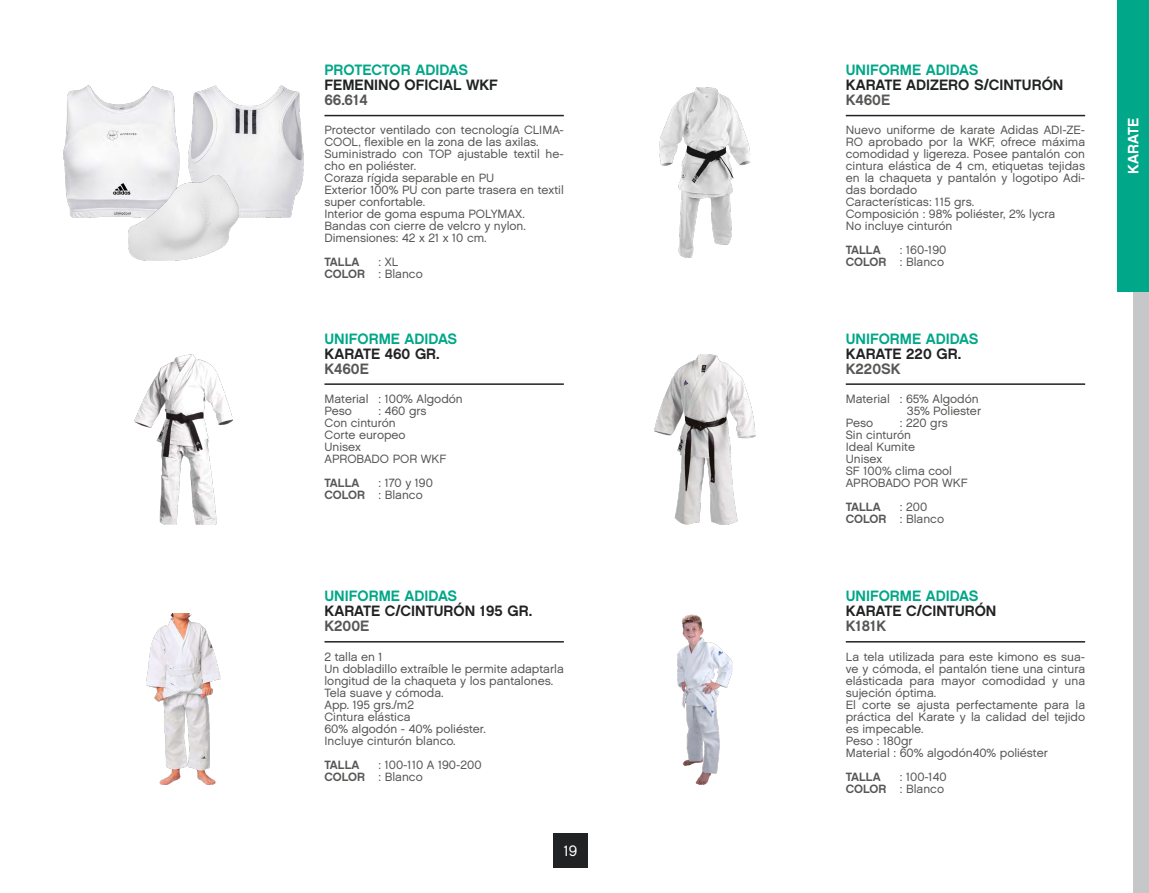
<style>
.page{position:relative;width:1149px;height:893px;background:#fff}
.page>*{position:absolute;margin:0;border:0;box-sizing:border-box;transform-origin:0 0}
.t1{font:15px "Chalet New York Nineteen Sixty";color:#212223}
.t2{font:15px "Chalet New York Nineteen Sixty";color:#00a788}
.t3{font:15px "Chalet New York Nineteen Sixty";color:#575756}
.t4{font:15px "Chalet New York Nineteen Sixty";color:#fff}
.t5{font:15px "Chalet London Nineteen Sixty";color:#fff}
.t6{font:12px/12px "Chalet London Nineteen Sixty";color:#575756}
.t7{font:12px "Chalet New York Nineteen Sixty";color:#575756}
.s1{font-family:"Chalet New York Nineteen Sixty"}
</style>
<div class="page">
<div style="left:1132px;top:0;width:16px;height:893px;background:#c5c7c8"></div>
<div style="left:553px;top:833px;width:34px;height:34px;background:#212223"></div>
<img style="left:188px;top:85px;width:115px;height:133px">
<div style="left:1116px;top:0;width:32px;height:291px;background:#00a788"></div>
<hr style="left:324px;top:115px;width:239px;height:1px;background:#212223">
<hr style="left:324px;top:641px;width:239px;height:2px;background:#212223">
<hr style="left:845px;top:383px;width:239px;height:2px;background:#212223">
<hr style="left:324px;top:383px;width:239px;height:2px;background:#212223">
<hr style="left:845px;top:115px;width:239px;height:1px;background:#212223">
<img style="left:64px;top:85px;width:116px;height:133px">
<img style="left:129px;top:175px;width:109px;height:85px">
<img style="left:147px;top:614px;width:73px;height:170px">
<img style="left:654px;top:355px;width:101px;height:170px">
<img style="left:135px;top:355px;width:97px;height:170px">
<img style="left:659px;top:88px;width:91px;height:170px">
<hr style="left:845px;top:641px;width:239px;height:2px;background:#212223">
<img style="left:677px;top:614px;width:55px;height:170px">
<p class="t2" style="left:324px;top:61px;width:145px">PROTECTOR ADIDAS</p>
<p class="t1" style="left:324px;top:76px;width:175px">FEMENINO OFICIAL WKF</p>
<p class="t3" style="left:324px;top:91px;width:45px">66.614</p>
<p class="t6" style="left:324px;top:124px;width:241px">Protector ventilado con tecnología CLIMA-COOL, flexible en la zona de las axilas.<br>Suministrado con TOP ajustable textil he&shy;cho en poliéster.<br>Coraza rígida separable en PU<br>Exterior 100% PU con parte trasera en textil super confortable.<br>Interior de goma espuma POLYMAX.<br>Bandas con cierre de velcro y nylon.<br>Dimensiones: 42 x 21 x 10 cm.</p>
<p class="t7" style="left:324px;top:255px;width:37px">TALLA</p>
<p class="t6" style="left:324px;top:256px;width:100px;text-indent:54px">: XL<br><span class="s1">COLOR</span> : Blanco</p>
<p class="t2" style="left:324px;top:329px;width:134px">UNIFORME ADIDAS</p>
<p class="t1" style="left:324px;top:344px;width:117px">KARATE 460 GR.</p>
<p class="t3" style="left:324px;top:359px;width:46px">K460E</p>
<p class="t6" style="left:324px;top:393px;width:140px">Material : 100% Algodón<br>Peso</p>
<p class="t6" style="left:324px;top:405px;width:123px;text-indent:54px">: 460 grs<br>Con cinturón<br>Corte europeo<br>Unisex<br>APROBADO POR WKF</p>
<p class="t7" style="left:324px;top:476px;width:37px">TALLA</p>
<p class="t6" style="left:324px;top:477px;width:110px;text-indent:54px">: 170 y 190<br><span class="s1">COLOR</span> : Blanco</p>
<p class="t2" style="left:324px;top:587px;width:134px">UNIFORME ADIDAS</p>
<p class="t1" style="left:324px;top:602px;width:209px">KARATE C/CINTURÓN 195 GR.</p>
<p class="t3" style="left:324px;top:617px;width:46px">K200E</p>
<p class="t6" style="left:324px;top:650px;width:241px">2 talla en 1<br>Un dobladillo extraíble le permite adaptarla longitud de la chaqueta y los pantalones.<br>Tela suave y cómoda.<br>App. 195 grs./m2<br>Cintura elástica<br>60% algodón - 40% poliéster.<br>Incluye cinturón blanco.</p>
<p class="t7" style="left:324px;top:757px;width:37px">TALLA</p>
<p class="t6" style="left:324px;top:758px;width:158px;text-indent:54px">: 100-110 A 190-200<br><span class="s1">COLOR</span> : Blanco</p>
<p class="t5" style="left:563px;top:842px;width:15px">19</p>
<p class="t2" style="left:845px;top:61px;width:134px">UNIFORME ADIDAS</p>
<p class="t1" style="left:845px;top:76px;width:219px">KARATE ADIZERO S/CINTURÓN</p>
<p class="t3" style="left:845px;top:91px;width:46px">K460E</p>
<p class="t6" style="left:845px;top:124px;width:241px">Nuevo uniforme de karate Adidas ADI-ZE-RO aprobado por la WKF, ofrece máxima comodidad y ligereza. Posee pantalón con cintura elástica de 4 cm, etiquetas tejidas en la chaqueta y pantalón y logotipo Adi&shy;das bordado<br>Características: 115 grs.<br>Composición : 98% poliéster, 2% lycra<br>No incluye cinturón</p>
<p class="t7" style="left:845px;top:243px;width:37px">TALLA</p>
<p class="t6" style="left:845px;top:244px;width:102px;text-align:right">: 160-190<br><span class="s1">COLOR</span> : Blanco</p>
<p class="t2" style="left:845px;top:329px;width:134px">UNIFORME ADIDAS</p>
<p class="t1" style="left:845px;top:344px;width:117px">KARATE 220 GR.</p>
<p class="t3" style="left:845px;top:359px;width:56px">K220SK</p>
<p class="t6" style="left:845px;top:393px;width:134px">Material : 65% Algodón</p>
<p class="t6" style="left:906px;top:405px;width:76px">35% Poliester</p>
<p class="t6" style="left:845px;top:417px;width:29px">Peso</p>
<p class="t6" style="left:845px;top:417px;width:123px;text-indent:54px">: 220 grs<br>Sin cinturón<br>Ideal Kumite<br>Unisex<br>SF 100% clima cool<br>APROBADO POR WKF</p>
<p class="t7" style="left:845px;top:500px;width:37px">TALLA</p>
<p class="t6" style="left:845px;top:501px;width:100px;text-indent:54px">: 200<br><span class="s1">COLOR</span> : Blanco</p>
<p class="t2" style="left:845px;top:587px;width:134px">UNIFORME ADIDAS</p>
<p class="t1" style="left:845px;top:602px;width:152px">KARATE C/CINTURÓN</p>
<p class="t3" style="left:845px;top:617px;width:42px">K181K</p>
<p class="t6" style="left:845px;top:650px;width:241px">La tela utilizada para este kimono es sua&shy;ve y cómoda, el pantalón tiene una cintura elásticada para mayor comodidad y una sujeción óptima.<br>El corte se ajusta perfectamente para la práctica del Karate y la calidad del tejido es impecable.<br>Peso : 180gr<br>Material : 60% algodón40% poliéster</p>
<p class="t7" style="left:845px;top:769px;width:37px">TALLA</p>
<p class="t6" style="left:845px;top:770px;width:102px;text-align:right">: 100-140<br><span class="s1">COLOR</span> : Blanco</p>
<p class="t4" style="left:1123px;top:173px;width:57px;rotate:-90deg">KARATE</p>
</div>
